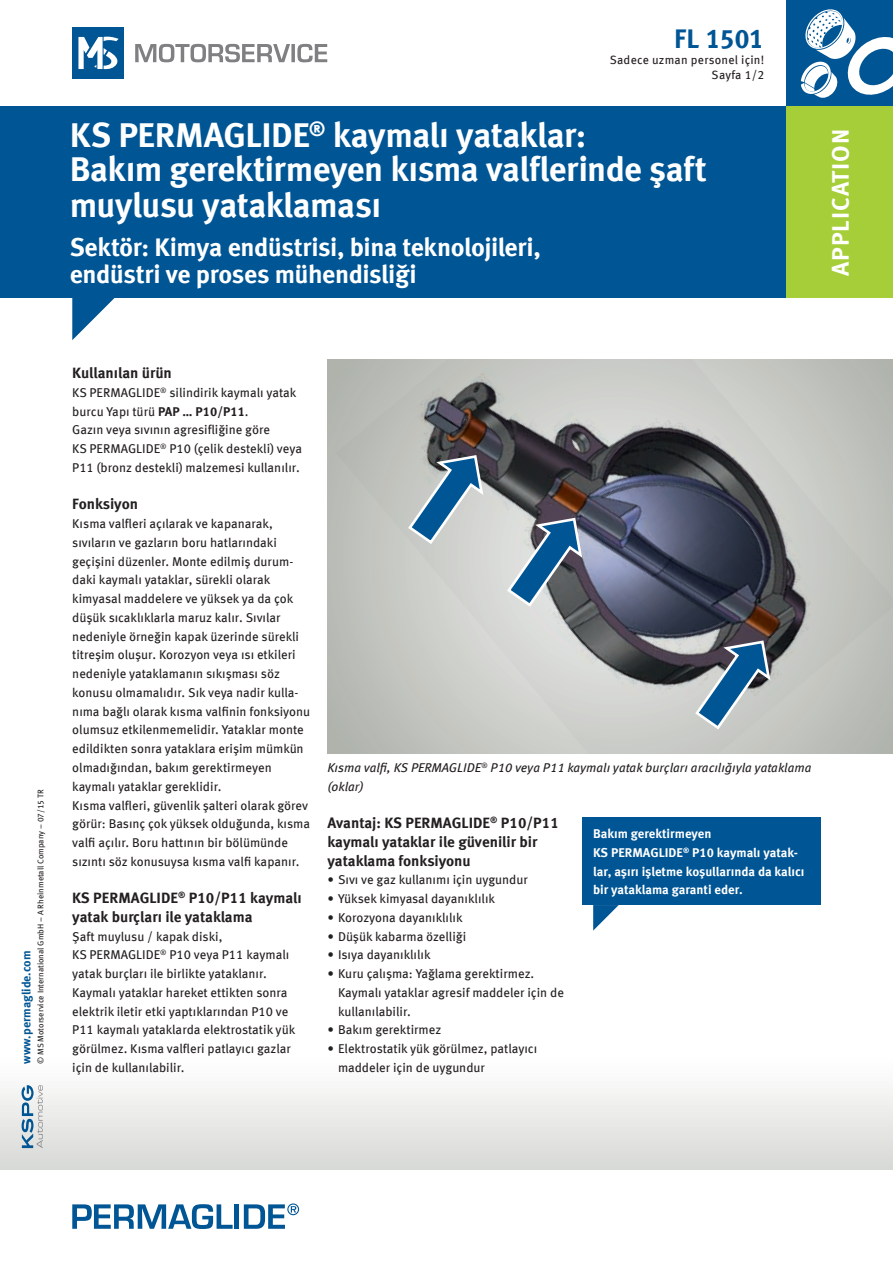
<style>
.page{position:relative;width:893px;height:1263px;background:#fff}
.page>*{position:absolute;margin:0;border:0;box-sizing:border-box;transform-origin:0 0}
.t1{font:700 34.5px/33px "Meta OFC";letter-spacing:-.015em;color:#fff}
.t2{font:700 27px "Meta OFC";letter-spacing:-.025em;color:#005594}
.t3{font:700 25.5px/27px "Meta OFC";letter-spacing:-.02em;color:#fff}
.t4{font:700 24px "Meta OFC";letter-spacing:.04em;color:#fff}
.t5{font:700 15px/18.8px "Meta OFC";color:#231f20}
.t6{font:12.75px/18.8px "Meta OFC";color:#231f20}
.t7{font:700 12.75px/18.8px "Meta OFC";color:#fff}
.t8{font:italic 12.75px/18.8px "Meta OFC";color:#231f20}
.t9{font:12px/15px "Meta OFC";letter-spacing:.02em;color:#231f20;text-align:right}
.t10{font:700 12px "Meta OFC";color:#005594}
.t11{font:8.25px "Meta OFC";color:#231f20}
.s1{font-weight:700}
</style>
<div class="page">
<div style="left:0;top:1054px;width:893px;height:115px;background:linear-gradient(to bottom,#fff,#d8d9d6)"></div>
<div style="left:0;top:106px;width:893px;height:192px;background:#005594"></div>
<svg style="left:72px;top:298px;width:43px;height:42px"></svg>
<div style="left:787px;top:0;width:106px;height:106px;background:#005594"></div>
<div style="left:787px;top:106px;width:106px;height:192px;background:#a6ce39"></div>
<svg style="left:801px;top:9px;width:92px;height:89px"></svg>
<svg style="left:22px;top:1085px;width:21px;height:63px"></svg>
<svg style="left:135px;top:44px;width:192px;height:19px"></svg>
<div style="left:72px;top:28px;width:51px;height:51px;background:#005594"></div>
<svg style="left:78px;top:36px;width:41px;height:33px"></svg>
<svg style="left:72px;top:1204px;width:161px;height:25px"></svg>
<div style="left:234px;top:1204px;width:5px;height:25px;background:#005594"></div>
<svg style="left:244px;top:1203px;width:55px;height:26px"></svg>
<img style="left:336px;top:360px;width:557px;height:393px">
<svg style="left:406px;top:453px;width:79px;height:93px;background:#8ba4b4"></svg>
<svg style="left:505px;top:516px;width:79px;height:93px;background:#758da1"></svg>
<svg style="left:693px;top:639px;width:79px;height:92px;background:#7890a3"></svg>
<svg style="left:593px;top:905px;width:26px;height:25px"></svg>
<div style="left:583px;top:818px;width:238px;height:87px;background:#005594"></div>
<h2 class="t2" style="left:674px;top:22px;width:92px">FL 1501</h2>
<p class="t9" style="left:610px;top:52px;width:156px">Sadece uzman personel için!<br>Sayfa 1/2</p>
<h1 class="t1" style="left:70px;top:119px;width:639px">KS PERMAGLIDE<sup>®</sup> kaymalı yataklar:<br>Bakım gerektirmeyen kısma valflerinde şaft</h1>
<h1 class="t1" style="left:70px;top:188px;width:313px">muylusu yataklaması</h1>
<h3 class="t3" style="left:70px;top:233px;width:473px">Sektör: Kimya endüstrisi, bina teknolojileri, endüstri ve proses mühendisliği</h3>
<h3 class="t4" style="left:825px;top:276px;width:149px;rotate:-90deg">APPLICATION</h3>
<p class="t11" style="left:35px;top:1064px;width:276px;rotate:-90deg">© MS Motorservice International GmbH – A Rheinmetall Company – 07/15 TR</p>
<p class="t10" style="left:19px;top:1064px;width:115px;rotate:-90deg">www.permaglide.com</p>
<p class="t5" style="left:72px;top:364px;width:101px">Kullanılan ürün</p>
<p class="t6" style="left:72px;top:383px;width:231px">KS PERMAGLIDE<sup>®</sup> silindirik kaymalı yatak burcu Yapı türü <span class="s1">PAP … P10/P11</span>.<br>Gazın veya sıvının agresifliğine göre<br>KS PERMAGLIDE<sup>®</sup> P10 (çelik destekli) veya P11 (bronz destekli) malzemesi kullanılır.</p>
<p class="t5" style="left:72px;top:495px;width:67px">Fonksiyon</p>
<p class="t6" style="left:72px;top:514px;width:239px">Kısma valfleri açılarak ve kapanarak, sıvıların ve gazların boru hatlarındaki geçişini düzenler. Monte edilmiş durum&shy;daki kaymalı yataklar, sürekli olarak kimyasal maddelere ve yüksek ya da çok düşük sıcaklıklarla maruz kalır. Sıvılar nedeniyle örneğin kapak üzerinde sürekli titreşim oluşur. Korozyon veya ısı etkileri nedeniyle yataklamanın sıkışması söz konusu olmamalıdır. Sık veya nadir kulla&shy;nıma bağlı olarak kısma valfinin fonksiyonu olumsuz etkilenmemelidir. Yataklar monte edildikten sonra yataklara erişim mümkün olmadığından, bakım gerektirmeyen kaymalı yataklar gereklidir.<br>Kısma valfleri, güvenlik şalteri olarak görev görür: Basınç çok yüksek olduğunda, kısma valfi açılır. Boru hattının bir bölümünde sızıntı söz konusuysa kısma valfi kapanır.</p>
<p class="t5" style="left:72px;top:889px;width:231px">KS PERMAGLIDE<sup>®</sup> P10/P11 kaymalı yatak burçları ile yataklama</p>
<p class="t6" style="left:72px;top:927px;width:225px">Şaft muylusu / kapak diski,<br>KS PERMAGLIDE<sup>®</sup> P10 veya P11 kaymalı yatak burçları ile birlikte yataklanır.<br>Kaymalı yataklar hareket ettikten sonra elektrik iletir etki yaptıklarından P10 ve P11 kaymalı yataklarda elektrostatik yük görülmez. Kısma valfleri patlayıcı gazlar için de kullanılabilir.</p>
<p class="t8" style="left:327px;top:758px;width:486px">Kısma valfi, KS PERMAGLIDE<sup>®</sup> P10 veya P11 kaymalı yatak burçları aracılığıyla yataklama (oklar)</p>
<p class="t7" style="left:593px;top:824px;width:213px">Bakım gerektirmeyen<br>KS PERMAGLIDE<sup>®</sup> P10 kaymalı yatak&shy;lar, aşırı işletme koşullarında da kalıcı bir yataklama garanti eder.</p>
<p class="t5" style="left:327px;top:814px;width:233px">Avantaj: KS PERMAGLIDE<sup>®</sup> P10/P11 kaymalı yataklar ile güvenilir bir yataklama fonksiyonu</p>
<p class="t6" style="left:327px;top:871px;width:202px">• Sıvı ve gaz kullanımı için uygundur</p>
<p class="t6" style="left:327px;top:889px;width:169px">• Yüksek kimyasal dayanıklılık</p>
<p class="t6" style="left:327px;top:908px;width:137px">• Korozyona dayanıklılık</p>
<p class="t6" style="left:327px;top:927px;width:140px">• Düşük kabarma özelliği</p>
<p class="t6" style="left:327px;top:946px;width:105px">• Isıya dayanıklılık</p>
<p class="t6" style="left:338px;top:964px;width:227px;text-indent:-11px">• Kuru çalışma: Yağlama gerektirmez.<br>Kaymalı yataklar agresif maddeler için de kullanılabilir.</p>
<p class="t6" style="left:327px;top:1021px;width:115px">• Bakım gerektirmez</p>
<p class="t6" style="left:338px;top:1039px;width:201px;text-indent:-11px">• Elektrostatik yük görülmez, patlayıcı maddeler için de uygundur</p>
</div>
